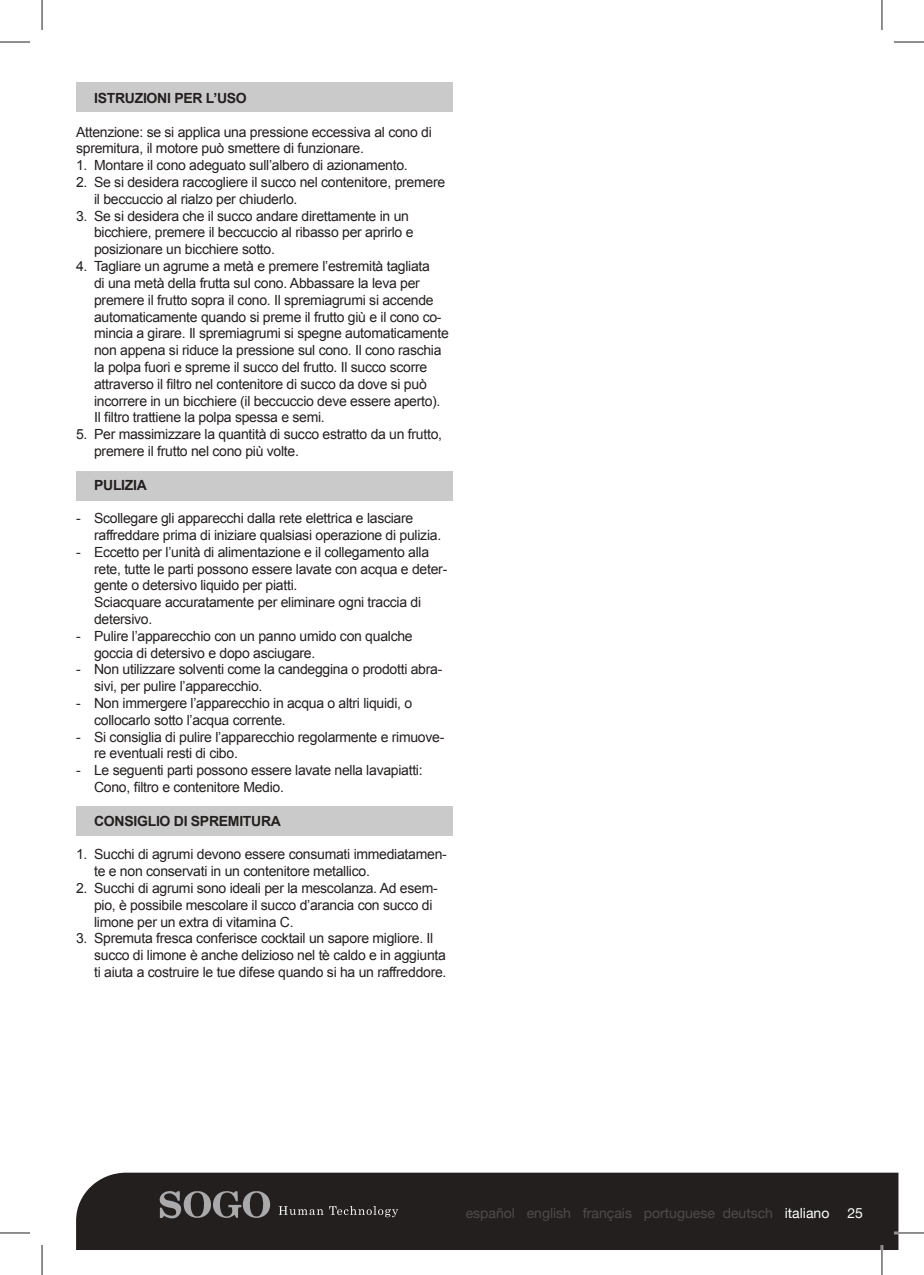
<style>
.page{position:relative;width:924px;height:1275px;background:#fff}
.page>*{position:absolute;margin:0;border:0;box-sizing:border-box;transform-origin:0 0}
.t1{font:14px/16.8px "Arial";letter-spacing:-.02em;color:#241f1f}
.t2{font:14px "Helvetica Neue";color:#4e4b4c}
.t3{font:700 14px "Arial";letter-spacing:-.02em;color:#241f1f}
.t4{font:14px "Helvetica Neue";color:#fff}
.s1{color:#fff}
</style>
<div class="page">
<div style="left:76px;top:1172px;width:822px;height:78px;background:#241f1f"></div>
<svg style="left:159px;top:1189px;width:111px;height:29px"></svg>
<svg style="left:278px;top:1206px;width:120px;height:11px"></svg>
<div style="left:76px;top:805px;width:376px;height:30px;background:#cbcacb"></div>
<div style="left:76px;top:471px;width:376px;height:29px;background:#cbcacb"></div>
<div style="left:76px;top:82px;width:376px;height:30px;background:#cbcacb"></div>
<hr style="left:893px;top:1231px;width:30px;height:3px;background:#fff">
<hr style="left:880px;top:1245px;width:2px;height:30px;background:#fff">
<hr style="left:0;top:42px;width:30px;height:1px;background:#241f1f">
<hr style="left:893px;top:42px;width:30px;height:1px;background:#241f1f">
<hr style="left:0;top:1232px;width:30px;height:1px;background:#241f1f">
<hr style="left:893px;top:1232px;width:30px;height:1px;background:#241f1f">
<hr style="left:42px;top:0;width:1px;height:30px;background:#241f1f">
<hr style="left:42px;top:1245px;width:1px;height:30px;background:#241f1f">
<hr style="left:881px;top:0;width:1px;height:30px;background:#241f1f">
<hr style="left:881px;top:1245px;width:1px;height:30px;background:#241f1f">
<p class="t3" style="left:94px;top:93px;width:154px">ISTRUZIONI PER L’USO</p>
<p class="t1" style="left:76px;top:125px;width:357px">Attenzione: se si applica una pressione eccessiva al cono di spremitura, il motore può smettere di funzionare.</p>
<p class="t1" style="left:76px;top:157px;width:333px">1. Montare il cono adeguato sull’albero di azionamento.</p>
<p class="t1" style="left:94px;top:174px;width:352px;text-indent:-18px">2. Se si desidera raccogliere il succo nel contenitore, premere il beccuccio al rialzo per chiuderlo.</p>
<p class="t1" style="left:94px;top:209px;width:321px;text-indent:-18px">3. Se si desidera che il succo andare direttamente in un bicchiere, premere il beccuccio al ribasso per aprirlo e posizionare un bicchiere sotto.</p>
<p class="t1" style="left:94px;top:258px;width:356px;text-indent:-18px">4. Tagliare un agrume a metà e premere l’estremità tagliata<br>di una metà della frutta sul cono. Abbassare la leva per premere il frutto sopra il cono. Il spremiagrumi si accende automaticamente quando si preme il frutto giù e il cono co&shy;mincia a girare. Il spremiagrumi si spegne automaticamente non appena si riduce la pressione sul cono. Il cono raschia la polpa fuori e spreme il succo del frutto. Il succo scorre attraverso il filtro nel contenitore di succo da dove si può incorrere in un bicchiere (il beccuccio deve essere aperto).<br>Il filtro trattiene la polpa spessa e semi.</p>
<p class="t1" style="left:94px;top:426px;width:349px;text-indent:-18px">5. Per massimizzare la quantità di succo estratto da un frutto, premere il frutto nel cono più volte.</p>
<p class="t3" style="left:94px;top:479px;width:54px">PULIZIA</p>
<p class="t1" style="left:94px;top:511px;width:348px;text-indent:-18px">- Scollegare gli apparecchi dalla rete elettrica e lasciare raffreddare prima di iniziare qualsiasi operazione di pulizia.</p>
<p class="t1" style="left:94px;top:543px;width:354px;text-indent:-18px">- Eccetto per l’unità di alimentazione e il collegamento alla rete, tutte le parti possono essere lavate con acqua e deter&shy;gente o detersivo liquido per piatti.<br>Sciacquare accuratamente per eliminare ogni traccia di detersivo.</p>
<p class="t1" style="left:94px;top:629px;width:320px;text-indent:-18px">- Pulire l’apparecchio con un panno umido con qualche goccia di detersivo e dopo asciugare.</p>
<p class="t1" style="left:94px;top:661px;width:349px;text-indent:-18px">- Non utilizzare solventi come la candeggina o prodotti abra&shy;sivi, per pulire l’apparecchio.</p>
<p class="t1" style="left:94px;top:695px;width:319px;text-indent:-18px">- Non immergere l’apparecchio in acqua o altri liquidi, o collocarlo sotto l’acqua corrente.</p>
<p class="t1" style="left:94px;top:729px;width:352px;text-indent:-18px">- Si consiglia di pulire l’apparecchio regolarmente e rimuove&shy;re eventuali resti di cibo.</p>
<p class="t1" style="left:94px;top:763px;width:330px;text-indent:-18px">- Le seguenti parti possono essere lavate nella lavapiatti:<br>Cono, filtro e contenitore Medio.</p>
<p class="t3" style="left:94px;top:815px;width:188px">CONSIGLIO DI SPREMITURA</p>
<p class="t1" style="left:94px;top:847px;width:354px;text-indent:-18px">1. Succhi di agrumi devono essere consumati immediatamen&shy;te e non conservati in un contenitore metallico.</p>
<p class="t1" style="left:94px;top:881px;width:345px;text-indent:-18px">2. Succhi di agrumi sono ideali per la mescolanza. Ad esem&shy;pio, è possibile mescolare il succo d’arancia con succo di limone per un extra di vitamina C.</p>
<p class="t1" style="left:94px;top:930px;width:354px;text-indent:-18px">3. Spremuta fresca conferisce cocktail un sapore migliore. Il succo di limone è anche delizioso nel tè caldo e in aggiunta ti aiuta a costruire le tue difese quando si ha un raffreddore.</p>
<p class="t2" style="left:465px;top:1208px;width:365px">español english français portuguese deutsch <span class="s1">italiano</span></p>
<p class="t4" style="left:846px;top:1208px;width:17px">25</p>
</div>
